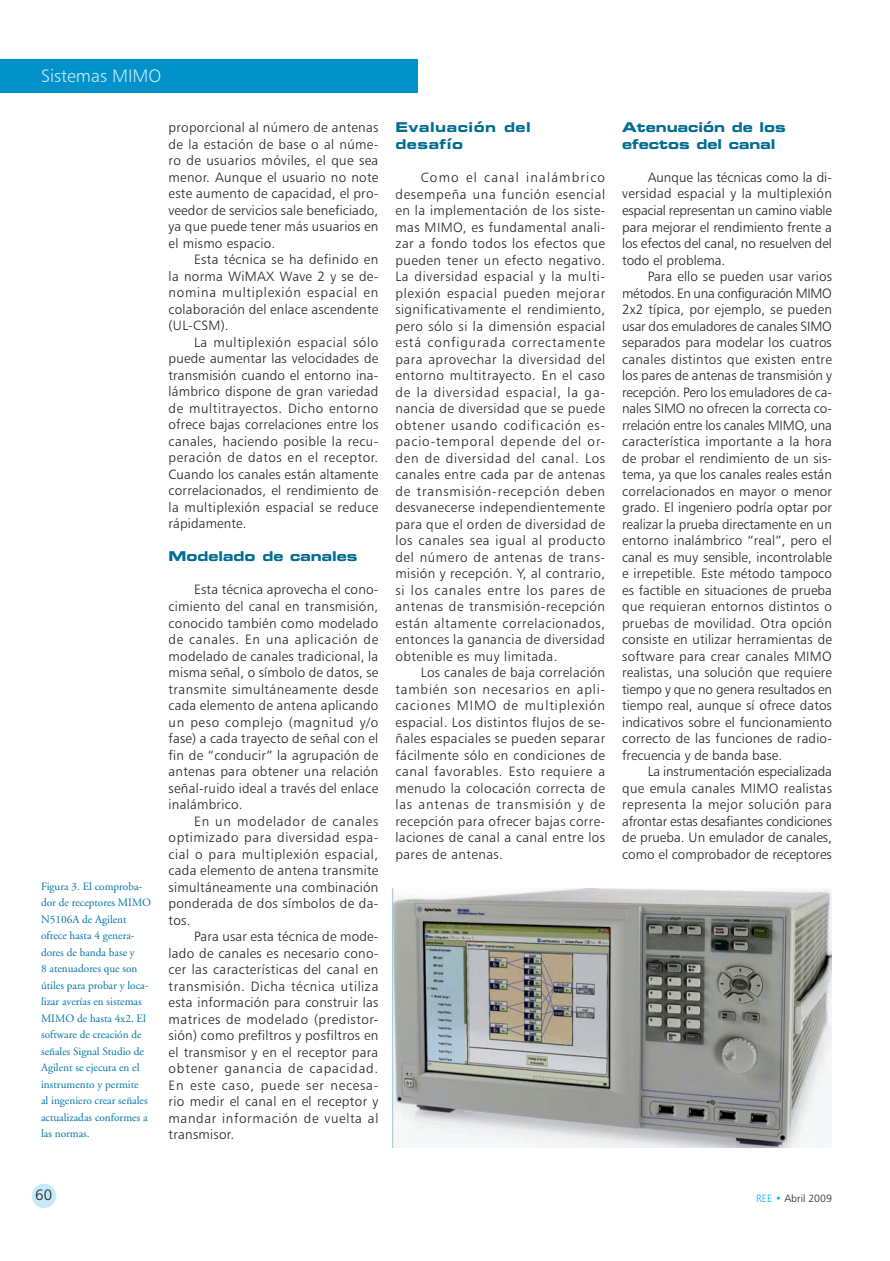
<style>
.page{position:relative;width:890px;height:1261px;background:#fff}
.page>*{position:absolute;margin:0;border:0;box-sizing:border-box;transform-origin:0 0}
.t1{font:18px "Humanist 777 BT Light B";color:#c6eafa}
.t2{font:15px "Humanist 777 BT Light B";color:#231f20}
.t3{font:13.5px/16.5px "Humanist 777 BT Light B";letter-spacing:.02em;color:#231f20;text-align:justify}
.t4{font:13.5px/16.5px "Eurostile Bold Extended Two";color:#006c92}
.t5{font:13.5px/16.5px "Eurostile Bold Extended Two";letter-spacing:.04em;color:#006c92}
.t6{font:11.25px/16.5px "Adobe Garamond";color:#0076a3}
.t7{font:10.5px "Humanist 777 BT Light B";color:#231f20}
.s1{color:#00aeef}
</style>
<div class="page">
<div style="left:32px;top:1183px;width:24px;height:25px;background:#c6eafa;border-radius:50%"></div>
<div style="left:0;top:60px;width:417px;height:33px;background:#0092c8"></div>
<img style="left:393px;top:888px;width:439px;height:259px">
<h1 class="t1" style="left:41px;top:68px;width:122px">Sistemas MIMO</h1>
<p class="t6" style="left:41px;top:878px;width:112px">Figura 3. El comproba&shy;dor de receptores MIMO<br>N5106A de Agilent ofrece hasta 4 genera&shy;dores de banda base y<br>8 atenuadores que son útiles para probar y loca&shy;lizar averías en sistemas<br>MIMO de hasta 4x2. El software de creación de señales Signal Studio de<br>Agilent se ejecuta en el instrumento y permite<br>al ingeniero crear señales actualizadas conformes a las normas.</p>
<p class="t3" style="left:169px;top:120px;width:211px">proporcional al número de antenas de la estación de base o al núme&shy;ro de usuarios móviles, el que sea menor. Aunque el usuario no note este aumento de capacidad, el pro&shy;veedor de servicios sale beneficiado, ya que puede tener más usuarios en el mismo espacio.</p>
<p class="t3" style="left:169px;top:252px;width:211px;text-indent:26px">Esta técnica se ha definido en la norma WiMAX Wave 2 y se de&shy;nomina multiplexión espacial en colaboración del enlace ascendente (UL-CSM).</p>
<p class="t3" style="left:169px;top:335px;width:211px;text-indent:26px">La multiplexión espacial sólo puede aumentar las velocidades de transmisión cuando el entorno ina&shy;lámbrico dispone de gran variedad de multitrayectos. Dicho entorno ofrece bajas correlaciones entre los canales, haciendo posible la recu&shy;peración de datos en el receptor.<br>Cuando los canales están altamente correlacionados, el rendimiento de la multiplexión espacial se reduce rápidamente.</p>
<p class="t4" style="left:169px;top:549px;width:190px">Modelado de canales</p>
<p class="t3" style="left:169px;top:582px;width:211px;text-indent:26px">Esta técnica aprovecha el cono&shy;cimiento del canal en transmisión, conocido también como modelado de canales. En una aplicación de modelado de canales tradicional, la misma señal, o símbolo de datos, se transmite simultáneamente desde cada elemento de antena aplicando un peso complejo (magnitud y/o fase) a cada trayecto de señal con el fin de “conducir” la agrupación de antenas para obtener una relación señal-ruido ideal a través del enlace inalámbrico.</p>
<p class="t3" style="left:169px;top:813px;width:211px;text-indent:26px">En un modelador de canales optimizado para diversidad espa&shy;cial o para multiplexión espacial, cada elemento de antena transmite simultáneamente una combinación ponderada de dos símbolos de da&shy;tos.</p>
<p class="t3" style="left:169px;top:929px;width:211px;text-indent:26px">Para usar esta técnica de mode&shy;lado de canales es necesario cono&shy;cer las características del canal en transmisión. Dicha técnica utiliza esta información para construir las matrices de modelado (predistor&shy;sión) como prefiltros y posfiltros en el transmisor y en el receptor para obtener ganancia de capacidad.<br>En este caso, puede ser necesa&shy;rio medir el canal en el receptor y mandar información de vuelta al transmisor.</p>
<p class="t5" style="left:395px;top:120px;width:137px">Evaluación del desafío</p>
<p class="t3" style="left:395px;top:170px;width:211px;text-indent:26px">Como el canal inalámbrico desempeña una función esencial en la implementación de los siste&shy;mas MIMO, es fundamental anali&shy;zar a fondo todos los efectos que pueden tener un efecto negativo.<br>La diversidad espacial y la multi&shy;plexión espacial pueden mejorar significativamente el rendimiento, pero sólo si la dimensión espacial está configurada correctamente para aprovechar la diversidad del entorno multitrayecto. En el caso de la diversidad espacial, la ga&shy;nancia de diversidad que se puede obtener usando codificación es&shy;pacio-temporal depende del or&shy;den de diversidad del canal. Los canales entre cada par de antenas de transmisión-recepción deben desvanecerse independientemente para que el orden de diversidad de los canales sea igual al producto del número de antenas de trans&shy;misión y recepción. Y, al contrario, si los canales entre los pares de antenas de transmisión-recepción están altamente correlacionados, entonces la ganancia de diversidad obtenible es muy limitada.</p>
<p class="t3" style="left:395px;top:665px;width:211px;text-indent:26px">Los canales de baja correlación también son necesarios en apli&shy;caciones MIMO de multiplexión espacial. Los distintos flujos de se&shy;ñales espaciales se pueden separar fácilmente sólo en condiciones de canal favorables. Esto requiere a menudo la colocación correcta de las antenas de transmisión y de recepción para ofrecer bajas corre&shy;laciones de canal a canal entre los pares de antenas.</p>
<p class="t4" style="left:622px;top:120px;width:165px">Atenuación de los efectos del canal</p>
<p class="t3" style="left:622px;top:170px;width:211px;text-indent:26px">Aunque las técnicas como la di&shy;versidad espacial y la multiplexión espacial representan un camino viable para mejorar el rendimiento frente a los efectos del canal, no resuelven del todo el problema.</p>
<p class="t3" style="left:622px;top:269px;width:211px;text-indent:26px">Para ello se pueden usar varios métodos. En una configuración MIMO 2x2 típica, por ejemplo, se pueden usar dos emuladores de canales SIMO separados para modelar los cuatros canales distintos que existen entre los pares de antenas de transmisión y recepción. Pero los emuladores de ca&shy;nales SIMO no ofrecen la correcta co&shy;rrelación entre los canales MIMO, una característica importante a la hora de probar el rendimiento de un sis&shy;tema, ya que los canales reales están correlacionados en mayor o menor grado. El ingeniero podría optar por realizar la prueba directamente en un entorno inalámbrico “real”, pero el canal es muy sensible, incontrolable e irrepetible. Este método tampoco es factible en situaciones de prueba que requieran entornos distintos o pruebas de movilidad. Otra opción consiste en utilizar herramientas de software para crear canales MIMO realistas, una solución que requiere tiempo y que no genera resultados en tiempo real, aunque sí ofrece datos indicativos sobre el funcionamiento correcto de las funciones de radio&shy;frecuencia y de banda base.</p>
<p class="t3" style="left:622px;top:764px;width:211px;text-indent:26px">La instrumentación especializada que emula canales MIMO realistas representa la mejor solución para afrontar estas desafiantes condiciones de prueba. Un emulador de canales, como el comprobador de receptores</p>
<p class="t2" style="left:35px;top:1188px;width:18px">60</p>
<p class="t7" style="left:756px;top:1194px;width:77px"><span class="s1">REE •</span> Abril 2009</p>
</div>
